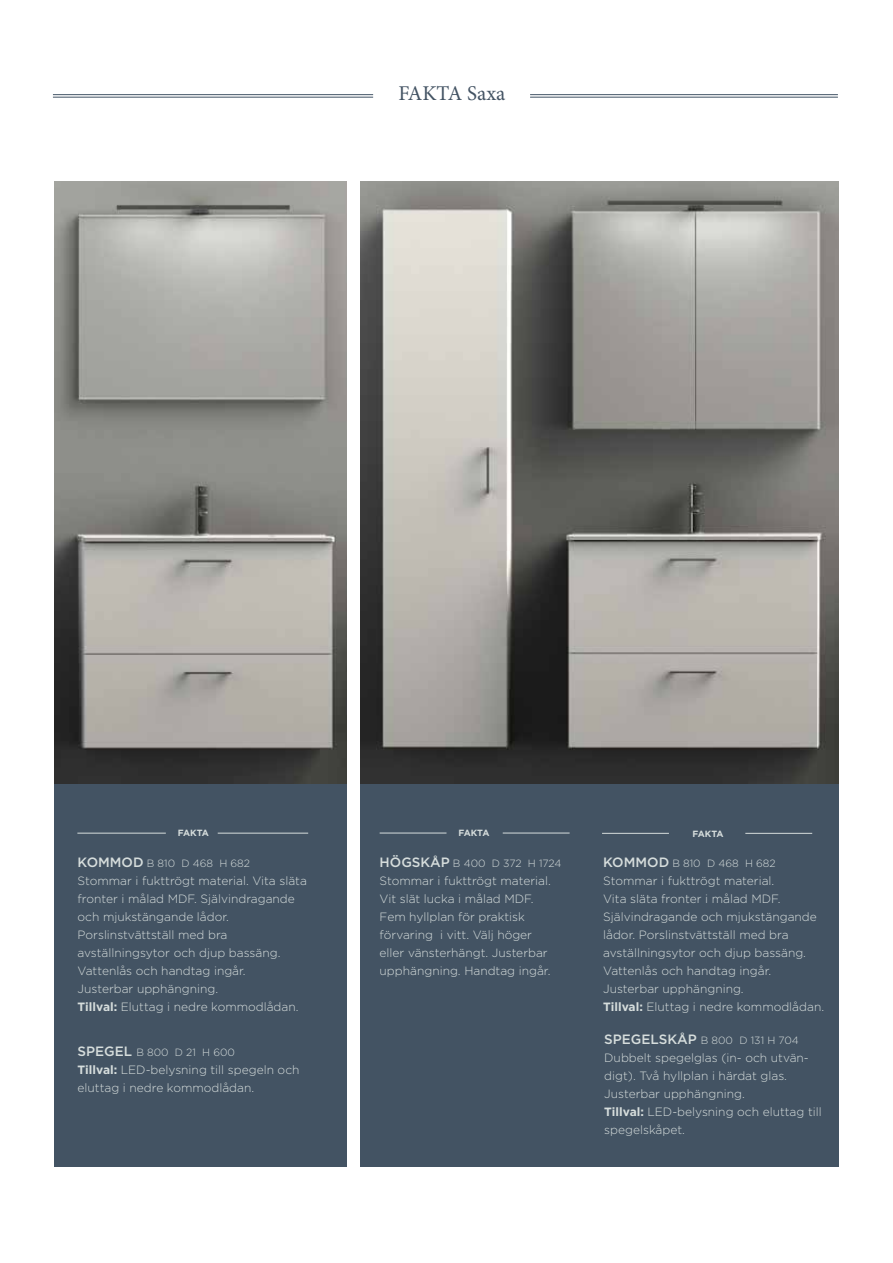
<style>
.page{position:relative;width:893px;height:1263px;background:#fff}
.page>*{position:absolute;margin:0;border:0;box-sizing:border-box;transform-origin:0 0}
.t1{font:21px "Minion Pro";color:#435363}
.t2{font:300 12px/18px "Gotham";color:#d6dddc}
.t3{font:300 10.5px "Gotham";color:#d6dddc}
.t4{font:700 9px "Gotham";letter-spacing:-.045em;color:#d6dddc}
.s1{font-weight:500;font-size:13.5px}
.s2{font-weight:700}
</style>
<div class="page">
<img style="left:361px;top:182px;width:478px;height:602px">
<img style="left:54px;top:182px;width:293px;height:602px">
<div style="left:361px;top:784px;width:478px;height:383px;background:#435363"></div>
<hr style="left:602px;top:833px;width:67px;height:1px;background:#d6dddc">
<hr style="left:745px;top:833px;width:67px;height:1px;background:#d6dddc">
<hr style="left:380px;top:833px;width:66px;height:1px;background:#d6dddc">
<hr style="left:503px;top:833px;width:67px;height:1px;background:#d6dddc">
<div style="left:54px;top:784px;width:293px;height:383px;background:#435363"></div>
<hr style="left:77px;top:833px;width:89px;height:1px;background:#d6dddc">
<hr style="left:218px;top:833px;width:90px;height:1px;background:#d6dddc">
<hr style="left:53px;top:94px;width:320px;height:1px;background:#415364">
<hr style="left:53px;top:97px;width:320px;height:1px;background:#415364">
<hr style="left:530px;top:94px;width:308px;height:1px;background:#415364">
<hr style="left:530px;top:97px;width:308px;height:1px;background:#415364">
<h1 class="t1" style="left:398px;top:80px;width:109px">FAKTA Saxa</h1>
<p class="t4" style="left:178px;top:827px;width:32px">FAKTA</p>
<p class="t3" style="left:78px;top:856px;width:174px"><span class="s1">KOMMOD</span> B 810 D 468 H 682</p>
<p class="t2" style="left:78px;top:871px;width:231px">Stommar i fukttrögt material. Vita släta fronter i målad MDF. Självindragande och mjukstängande lådor.<br>Porslinstvättställ med bra avställningsytor och djup bassäng.<br>Vattenlås och handtag ingår.<br>Justerbar upphängning.<br><span class="s2">Tillval:</span> Eluttag i nedre kommodlådan.</p>
<p class="t3" style="left:78px;top:1045px;width:159px"><span class="s1">SPEGEL</span> B 800 D 21 H 600</p>
<p class="t2" style="left:78px;top:1060px;width:223px"><span class="s2">Tillval:</span> LED-belysning till spegeln och eluttag i nedre kommodlådan.</p>
<p class="t4" style="left:458px;top:827px;width:32px">FAKTA</p>
<p class="t4" style="left:693px;top:827px;width:32px">FAKTA</p>
<p class="t3" style="left:380px;top:857px;width:183px"><span class="s1">HÖGSKÅP</span> B 400 D 372 H 1724</p>
<p class="t2" style="left:380px;top:871px;width:173px">Stommar i fukttrögt material.<br>Vit slät lucka i målad MDF.<br>Fem hyllplan för praktisk förvaring i vitt. Välj höger eller vänsterhängt. Justerbar upphängning. Handtag ingår.</p>
<p class="t3" style="left:603px;top:856px;width:174px"><span class="s1">KOMMOD</span> B 810 D 468 H 682</p>
<p class="t2" style="left:603px;top:871px;width:222px">Stommar i fukttrögt material.<br>Vita släta fronter i målad MDF.<br>Självindragande och mjukstängande lådor. Porslinstvättställ med bra avställningsytor och djup bassäng.<br>Vattenlås och handtag ingår.<br>Justerbar upphängning.<br><span class="s2">Tillval:</span> Eluttag i nedre kommodlådan.</p>
<p class="t3" style="left:604px;top:1034px;width:196px"><span class="s1">SPEGELSKÅP</span> B 800 D 131 H 704</p>
<p class="t2" style="left:604px;top:1048px;width:219px">Dubbelt spegelglas (in- och utvän&shy;digt). Två hyllplan i härdat glas.<br>Justerbar upphängning.<br><span class="s2">Tillval:</span> LED-belysning och eluttag till spegelskåpet.</p>
</div>
